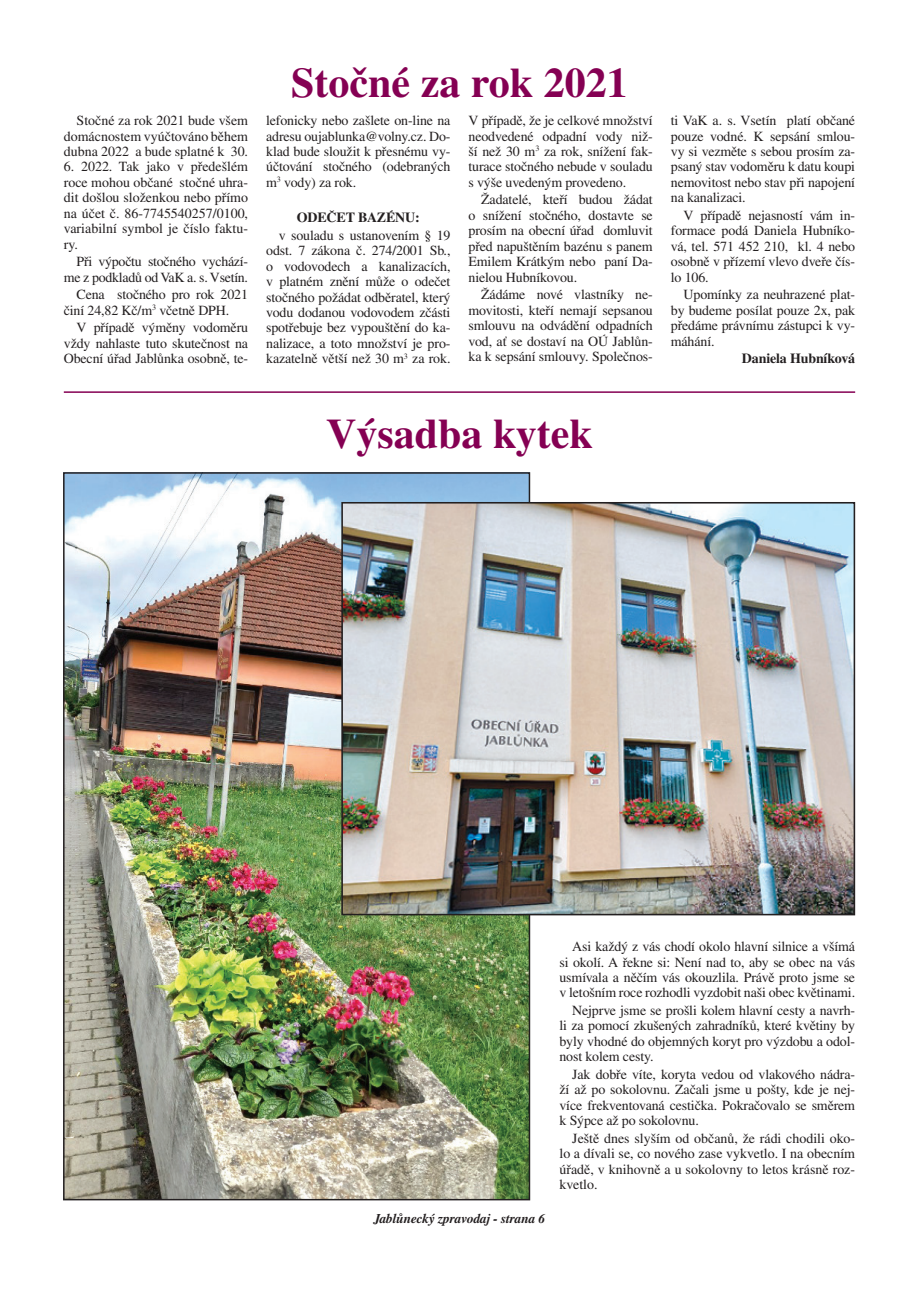
<style>
.page{position:relative;width:919px;height:1289px;background:#fff}
.page>*{position:absolute;margin:0;border:0;box-sizing:border-box;transform-origin:0 0}
.t1{font:700 42px "Times CE";color:#850053}
.t2{font:13.95px/15.5px "Times CE";letter-spacing:-.01em;color:#231f20;text-align:justify}
.t3{font:700 13.95px "Times CE";letter-spacing:-.01em;color:#231f20}
.t4{font:italic 700 13.35px "Times CE";letter-spacing:-.01em;color:#231f20}
</style>
<div class="page">
<img style="left:66px;top:475px;width:461px;height:722px">
<img style="left:344px;top:505px;width:508px;height:407px">
<div style="left:341px;top:502px;width:514px;height:413px;border:2px solid #231f20"></div>
<hr style="left:64px;top:391px;width:791px;height:2px;background:#850053">
<p class="t2" style="left:64px;top:112px;width:186px;text-indent:13px">Stočné za rok 2021 bude všem domácnostem vyúčtováno během dubna 2022 a bude splatné k 30.</p>
<p class="t2" style="left:64px;top:159px;width:186px">6. 2022. Tak jako v předešlém roce mohou občané stočné uhra&shy;dit došlou složenkou nebo přímo na účet č. 86-7745540257/0100, variabilní symbol je číslo faktu&shy;ry.</p>
<p class="t2" style="left:64px;top:254px;width:186px;text-align:right">Při výpočtu stočného vychází&shy;me z podkladů od VaK a. s. Vsetín.</p>
<p class="t2" style="left:64px;top:287px;width:186px;text-indent:13px">Cena stočného pro rok 2021 činí 24,82 Kč/m<sup>3</sup> včetně DPH.</p>
<p class="t2" style="left:64px;top:320px;width:186px;text-indent:13px">V případě výměny vodoměru vždy nahlaste tuto skutečnost na Obecní úřad Jablůnka osobně, te-</p>
<h1 class="t1" style="left:291px;top:58px;width:338px">Stočné za rok 2021</h1>
<p class="t2" style="left:266px;top:112px;width:186px">lefonicky nebo zašlete on-line na adresu oujablunka@volny.cz. Do&shy;klad bude sloužit k přesnému vy&shy;účtování stočného (odebraných m<sup>3</sup> vody) za rok.</p>
<p class="t3" style="left:297px;top:209px;width:124px">ODEČET BAZÉNU:</p>
<p class="t2" style="left:266px;top:227px;width:186px;text-indent:13px">v souladu s ustanovením § 19 odst. 7 zákona č. 274/2001 Sb., o vodovodech a kanalizacích, v platném znění může o odečet stočného požádat odběratel, který vodu dodanou vodovodem zčásti spotřebuje bez vypouštění do ka&shy;nalizace, a toto množství je pro&shy;kazatelně větší než 30 m<sup>3</sup> za rok.</p>
<p class="t2" style="left:468px;top:112px;width:186px">V případě, že je celkové množství neodvedené odpadní vody niž&shy;ší než 30 m<sup>3</sup> za rok, snížení fak&shy;turace stočného nebude v souladu s výše uvedeným provedeno.</p>
<p class="t2" style="left:468px;top:192px;width:186px;text-indent:13px">Žadatelé, kteří budou žádat o snížení stočného, dostavte se prosím na obecní úřad domluvit před napuštěním bazénu s panem Emilem Krátkým nebo paní Da&shy;nielou Hubníkovou.</p>
<p class="t2" style="left:468px;top:287px;width:186px;text-indent:13px">Žádáme nové vlastníky ne&shy;movitosti, kteří nemají sepsanou smlouvu na odvádění odpadních vod, ať se dostaví na OÚ Jablůn&shy;ka k sepsání smlouvy. Společnos-</p>
<p class="t2" style="left:670px;top:112px;width:186px">ti VaK a. s. Vsetín platí občané pouze vodné. K sepsání smlou&shy;vy si vezměte s sebou prosím za&shy;psaný stav vodoměru k datu koupi nemovitost nebo stav při napojení na kanalizaci.</p>
<p class="t2" style="left:670px;top:207px;width:186px;text-indent:13px">V případě nejasností vám in&shy;formace podá Daniela Hubníko&shy;vá, tel. 571 452 210, kl. 4 nebo osobně v přízemí vlevo dveře čís&shy;lo 106.</p>
<p class="t2" style="left:670px;top:287px;width:186px;text-indent:13px">Upomínky za neuhrazené plat&shy;by budeme posílat pouze 2x, pak předáme právnímu zástupci k vy&shy;máhání.</p>
<p class="t3" style="left:741px;top:350px;width:115px">Daniela Hubníková</p>
<h1 class="t1" style="left:326px;top:410px;width:268px">Výsadba kytek</h1>
<p class="t4" style="left:373px;top:1210px;width:173px">Jablůnecký zpravodaj - strana 6</p>
<p class="t2" style="left:559px;top:938px;width:297px;text-indent:13px">Asi každý z vás chodí okolo hlavní silnice a všímá si okolí. A řekne si: Není nad to, aby se obec na vás usmívala a něčím vás okouzlila. Právě proto jsme se v letošním roce rozhodli vyzdobit naši obec květinami.</p>
<p class="t2" style="left:559px;top:1002px;width:297px;text-indent:13px">Nejprve jsme se prošli kolem hlavní cesty a navrh&shy;li za pomocí zkušených zahradníků, které květiny by byly vhodné do objemných koryt pro výzdobu a odol&shy;nost kolem cesty.</p>
<p class="t2" style="left:559px;top:1066px;width:297px;text-indent:13px">Jak dobře víte, koryta vedou od vlakového nádra&shy;ží až po sokolovnu. Začali jsme u pošty, kde je nej&shy;více frekventovaná cestička. Pokračovalo se směrem k Sýpce až po sokolovnu.</p>
<p class="t2" style="left:559px;top:1130px;width:297px;text-indent:13px">Ještě dnes slyším od občanů, že rádi chodili oko&shy;lo a dívali se, co nového zase vykvetlo. I na obecním úřadě, v knihovně a u sokolovny to letos krásně roz&shy;kvetlo.</p>
</div>
